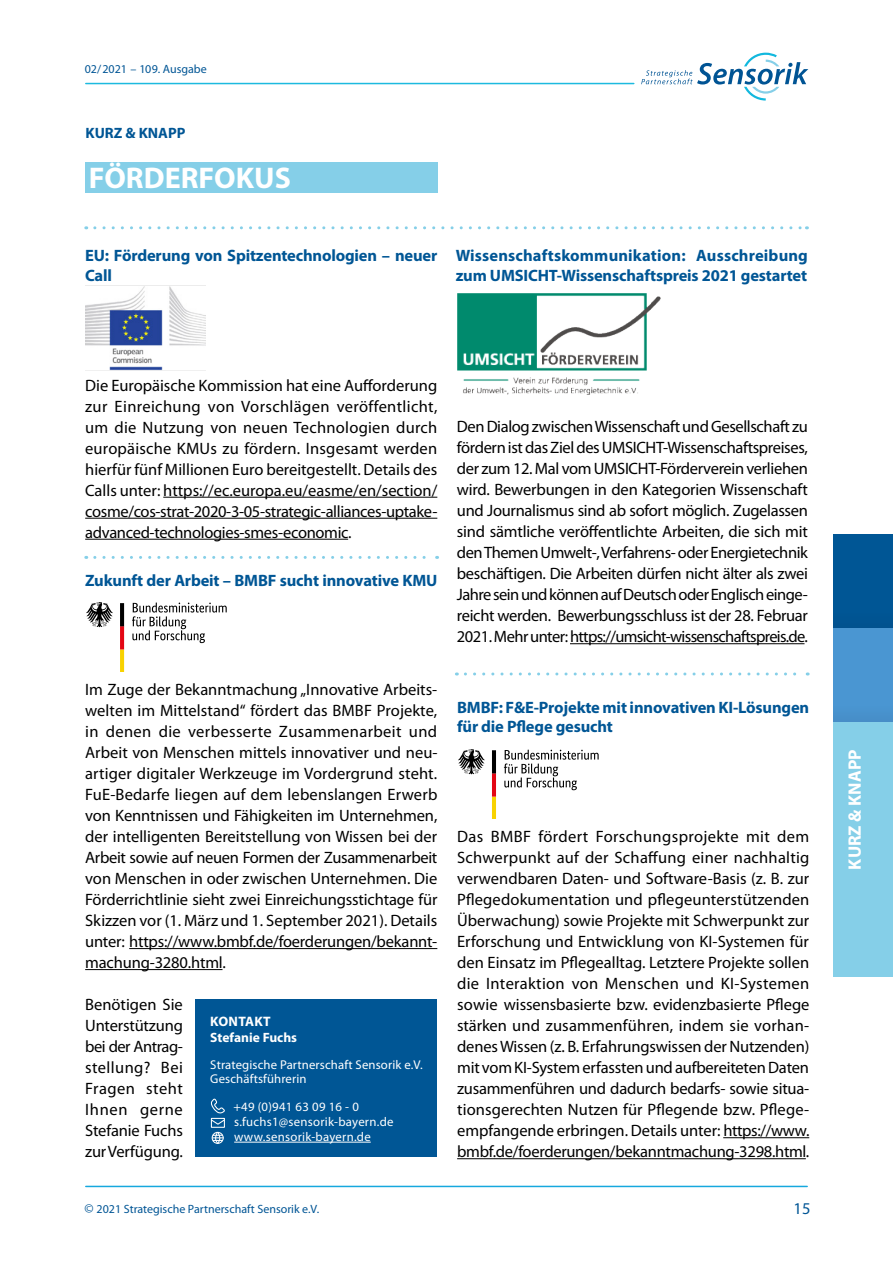
<style>
.page{position:relative;width:893px;height:1263px;background:#fff}
.page>*{position:absolute;margin:0;border:0;box-sizing:border-box;transform-origin:0 0}
.t1{font:700 30px "Myriad Pro";color:#fff}
.t2{font:700 18px "Myriad Pro";color:#fff}
.t3{font:16.5px/21px "Myriad Pro";letter-spacing:-.015em;color:#000;text-align:justify}
.t4{font:700 16.5px/19.8px "Myriad Pro";letter-spacing:-.01em;color:#005695}
.t5{font:16.5px "Myriad Pro";color:#005595}
.t6{font:700 15px "Myriad Pro";color:#005695}
.t7{font:700 13.8px "Myriad Pro";letter-spacing:.02em;color:#fff}
.t8{font:700 13.5px "Myriad Pro";color:#fff}
.t9{font:12.75px/14.9px "Myriad Pro";letter-spacing:.01em;color:#fff}
.t10{font:12px "Myriad Pro";color:#005595}
.s1{font-size:13.5px}
</style>
<div class="page">
<hr style="left:86px;top:1186px;width:721px;height:1px;background:#16a8de">
<hr style="left:86px;top:83px;width:548px;height:1px;background:#1dbadf">
<svg style="left:641px;top:53px;width:167px;height:48px"></svg>
<div style="left:833px;top:721px;width:60px;height:255px;background:#85cfe8"></div>
<div style="left:833px;top:534px;width:60px;height:94px;background:#005695"></div>
<div style="left:833px;top:628px;width:60px;height:93px;background:#4a96d2"></div>
<svg style="left:95px;top:226px;width:712px;height:3px"></svg>
<div style="left:85px;top:162px;width:352px;height:31px;background:#85cfe8"></div>
<svg style="left:95px;top:556px;width:343px;height:3px"></svg>
<svg style="left:465px;top:672px;width:343px;height:3px"></svg>
<hr style="left:163px;top:497px;width:274px;height:1px;background:#000">
<hr style="left:85px;top:518px;width:352px;height:1px;background:#000">
<hr style="left:85px;top:539px;width:263px;height:1px;background:#000">
<img style="left:86px;top:285px;width:119px;height:85px">
<hr style="left:570px;top:643px;width:234px;height:1px;background:#000">
<img style="left:458px;top:293px;width:202px;height:101px">
<hr style="left:129px;top:948px;width:308px;height:1px;background:#000">
<hr style="left:85px;top:969px;width:137px;height:1px;background:#000">
<svg style="left:132px;top:602px;width:95px;height:41px"></svg>
<svg style="left:86px;top:602px;width:27px;height:25px"></svg>
<svg style="left:120px;top:603px;width:4px;height:68px"></svg>
<hr style="left:723px;top:1137px;width:86px;height:1px;background:#000">
<hr style="left:457px;top:1158px;width:349px;height:1px;background:#000">
<svg style="left:504px;top:750px;width:95px;height:40px"></svg>
<svg style="left:458px;top:749px;width:27px;height:25px"></svg>
<svg style="left:492px;top:750px;width:4px;height:68px"></svg>
<div style="left:196px;top:999px;width:241px;height:158px;background:#005695"></div>
<hr style="left:234px;top:1142px;width:137px;height:1px;background:#fff">
<svg style="left:210px;top:1098px;width:15px;height:46px"></svg>
<p class="t10" style="left:85px;top:63px;width:123px">02/2021 – 109. Ausgabe</p>
<p class="t6" style="left:85px;top:125px;width:102px">KURZ &amp; KNAPP</p>
<h1 class="t1" style="left:89px;top:161px;width:204px">FÖRDERFOKUS</h1>
<p class="t4" style="left:85px;top:245px;width:354px">EU: Förderung von Spitzentechnologien – neuer<br>Call</p>
<p class="t4" style="left:456px;top:245px;width:354px">Wissenschaftskommunikation: Ausschreibung zum UMSICHT-Wissenschaftspreis 2021 gestartet</p>
<p class="t3" style="left:85px;top:375px;width:354px">Die Europäische Kommission hat eine Aufforderung zur Einreichung von Vorschlägen veröffentlicht, um die Nutzung von neuen Technologien durch europäische KMUs zu fördern. Insgesamt werden hierfür fünf Millionen Euro bereitgestellt. Details des Calls unter: https://ec.europa.eu/easme/en/section/ cosme/cos-strat-2020-3-05-strategic-alliances-uptake&shy;advanced-technologies-smes-economic.</p>
<p class="t4" style="left:85px;top:570px;width:354px">Zukunft der Arbeit – BMBF sucht innovative KMU</p>
<p class="t3" style="left:85px;top:679px;width:354px">Im Zuge der Bekanntmachung „Innovative Arbeits&shy;welten im Mittelstand“ fördert das BMBF Projekte, in denen die verbesserte Zusammenarbeit und Arbeit von Menschen mittels innovativer und neu&shy;artiger digitaler Werkzeuge im Vordergrund steht.<br>FuE-Bedarfe liegen auf dem lebenslangen Erwerb von Kenntnissen und Fähigkeiten im Unternehmen, der intelligenten Bereitstellung von Wissen bei der Arbeit sowie auf neuen Formen der Zusammenarbeit von Menschen in oder zwischen Unternehmen. Die Förderrichtlinie sieht zwei Einreichungsstichtage für Skizzen vor (1. März und 1. September 2021). Details unter: https://www.bmbf.de/foerderungen/bekannt&shy;machung-3280.html.</p>
<p class="t3" style="left:85px;top:994px;width:99px">Benötigen Sie Unterstützung bei der Antrag&shy;stellung? Bei Fragen steht Ihnen gerne Stefanie Fuchs zur Verfügung.</p>
<p class="t7" style="left:210px;top:1013px;width:62px">KONTAKT</p>
<p class="t8" style="left:210px;top:1030px;width:88px">Stefanie Fuchs</p>
<p class="t9" style="left:210px;top:1058px;width:214px;line-height:13.5px">Strategische Partnerschaft Sensorik e.V.<br>Geschäftsführerin</p>
<p class="t9" style="left:233px;top:1100px;width:162px">+49 (0)941 63 09 16 - 0 s.fuchs1@sensorik-bayern.de www.sensorik-bayern.de</p>
<p class="t3" style="left:457px;top:416px;width:353px">Den Dialog zwischen Wissenschaft und Gesellschaft zu fördern ist das Ziel des UMSICHT-Wissenschaftspreises, der zum 12. Mal vom UMSICHT-Förderverein verliehen wird. Bewerbungen in den Kategorien Wissenschaft und Journalismus sind ab sofort möglich. Zugelassen sind sämtliche veröffentlichte Arbeiten, die sich mit den Themen Umwelt-, Verfahrens- oder Energietechnik beschäftigen. Die Arbeiten dürfen nicht älter als zwei Jahre sein und können auf Deutsch oder Englisch einge&shy;reicht werden. Bewerbungsschluss ist der 28. Februar 2021. Mehr unter: https://umsicht-wissenschaftspreis.de.</p>
<p class="t4" style="left:457px;top:697px;width:354px">BMBF: F&amp;E-Projekte mit innovativen KI-Lösungen für die Pflege gesucht</p>
<p class="t3" style="left:457px;top:826px;width:354px">Das BMBF fördert Forschungsprojekte mit dem Schwerpunkt auf der Schaffung einer nachhaltig verwendbaren Daten- und Software-Basis (z. B. zur Pflegedokumentation und pflegeunterstützenden Überwachung) sowie Projekte mit Schwerpunkt zur Erforschung und Entwicklung von KI-Systemen für den Einsatz im Pflegealltag. Letztere Projekte sollen die Interaktion von Menschen und KI-Systemen sowie wissensbasierte bzw. evidenzbasierte Pflege stärken und zusammenführen, indem sie vorhan&shy;denes Wissen (z. B. Erfahrungswissen der Nutzenden) mit vom KI-System erfassten und aufbereiteten Daten zusammenführen und dadurch bedarfs- sowie situa&shy;tionsgerechten Nutzen für Pflegende bzw. Pflege&shy;empfangende erbringen. Details unter: https://www. bmbf.de/foerderungen/bekanntmachung-3298.html.</p>
<p class="t10" style="left:85px;top:1203px;width:236px"><span class="s1">©</span> 2021 Strategische Partnerschaft Sensorik e.V.</p>
<p class="t5" style="left:793px;top:1199px;width:18px">15</p>
<p class="t2" style="left:845px;top:869px;width:122px;rotate:-90deg">KURZ &amp; KNAPP</p>
</div>
